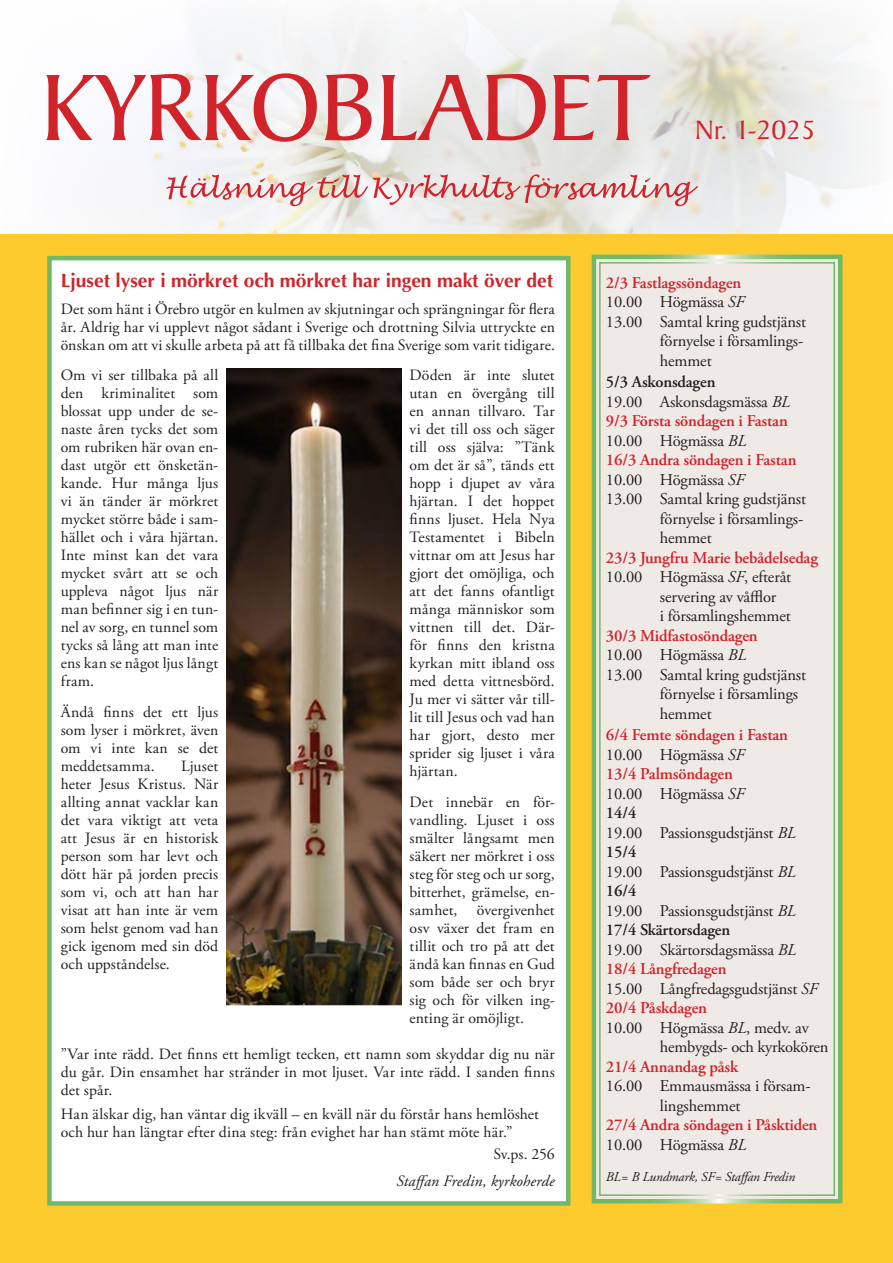
<style>
.page{position:relative;width:893px;height:1263px;background:#fff}
.page>*{position:absolute;margin:0;border:0;box-sizing:border-box;transform-origin:0 0}
.t1{font:28.5px "Baker Signet BT";color:#d1232a}
.MP_Mindre_rub{font:700 19.2px "Optima";color:#d1232a}
.Kalender{font:16.5px/19.5px "Adobe Garamond Pro";letter-spacing:-.01em;color:#231f20}
.Kalender-2{font:600 16.5px "Adobe Garamond Pro";letter-spacing:-.01em;color:#d1232a}
.Kalender-3{font:600 16.5px "Adobe Garamond Pro";letter-spacing:-.01em;color:#231f20}
.MP_mindre_bröd{font:15.75px/18px "Adobe Garamond Pro";letter-spacing:.005em;color:#231f20;text-align:justify}
.MP_mindre_bröd-2{font:italic 15.75px "Adobe Garamond Pro";letter-spacing:.01em;color:#231f20}
.Bröd_indrag{font:italic 13.5px "Adobe Garamond Pro";letter-spacing:-.01em;color:#231f20}
.s1{color:#fff}
.s2{font-style:italic}
</style>
<div class="page">
<img style="left:0;top:0;width:893px;height:235px">
<div style="left:0;top:235px;width:893px;height:1028px;background:#fecb2f"></div>
<div style="left:47px;top:255px;width:524px;height:951px;background:#fff"></div>
<div style="left:591px;top:254px;width:252px;height:950px;background:#efeae6"></div>
<div style="left:599px;top:262px;width:236px;height:934px;border:2px solid #fff"></div>
<svg style="left:46px;top:73px;width:605px;height:69px"></svg>
<svg style="left:166px;top:174px;width:532px;height:32px"></svg>
<img style="left:227px;top:368px;width:174px;height:637px">
<p class="t1" style="left:695px;top:111px;width:122px">Nr. 1-20<span class="s1">25</span></p>
<p class="MP_Mindre_rub" style="left:61px;top:269px;width:494px">Ljuset lyser i mörkret och mörkret har ingen makt över det</p>
<p class="MP_mindre_bröd" style="left:61px;top:301px;width:496px">Det som hänt i Örebro utgör en kulmen av skjutningar och sprängningar för flera år. Aldrig har vi upplevt något sådant i Sverige och drottning Silvia uttryckte en önskan om att vi skulle arbeta på att få tillbaka det fina Sverige som varit tidigare.</p>
<p class="MP_mindre_bröd" style="left:61px;top:366px;width:159px">Om vi ser tillbaka på all den kriminalitet som blossat upp under de se&shy;naste åren tycks det som om rubriken här ovan en&shy;dast utgör ett önsketän&shy;kande. Hur många ljus vi än tänder är mörkret mycket större både i sam&shy;hället och i våra hjärtan.<br>Inte minst kan det vara mycket svårt att se och uppleva något ljus när man befinner sig i en tun&shy;nel av sorg, en tunnel som tycks så lång att man inte ens kan se något ljus långt fram.</p>
<p class="MP_mindre_bröd" style="left:61px;top:704px;width:159px">Ändå finns det ett ljus som lyser i mörkret, även om vi inte kan se det meddetsamma.</p>
<p class="MP_mindre_bröd" style="left:61px;top:758px;width:159px;text-indent:120px">Ljuset heter Jesus Kristus. När allting annat vacklar kan det vara viktigt att veta att Jesus är en historisk person som har levt och dött här på jorden precis som vi, och att han har visat att han inte är vem som helst genom vad han gick igenom med sin död och uppståndelse.</p>
<p class="MP_mindre_bröd" style="left:410px;top:366px;width:147px">Döden är inte slutet utan en övergång till en annan tillvaro. Tar vi det till oss och säger till oss själva: ”Tänk om det är så”, tänds ett hopp i djupet av våra hjärtan. I det hoppet finns ljuset. Hela Nya Testamentet i Bibeln vittnar om att Jesus har gjort det omöjliga, och att det fanns ofantligt många människor som vittnen till det. Där&shy;för finns den kristna kyrkan mitt ibland oss med detta vittnesbörd.<br>Ju mer vi sätter vår til - lit till Jesus och vad han har gjort, desto mer sprider sig ljuset i våra hjärtan.</p>
<p class="MP_mindre_bröd" style="left:410px;top:794px;width:147px">Det innebär en för&shy;vandling. Ljuset i oss smälter långsamt men säkert ner mörkret i oss steg för steg och ur sorg, bitterhet, grämelse, en&shy;samhet, övergivenhet osv växer det fram en tillit och tro på att det ändå kan finnas en Gud som både ser och bryr sig och för vilken ing&shy;enting är omöjligt.</p>
<p class="MP_mindre_bröd" style="left:61px;top:1045px;width:495px">”Var inte rädd. Det finns ett hemligt tecken, ett namn som skyddar dig nu när du går. Din ensamhet har stränder in mot ljuset. Var inte rädd. I sanden finns det spår.</p>
<p class="MP_mindre_bröd" style="left:61px;top:1105px;width:480px">Han älskar dig, han väntar dig ikväll – en kväll när du förstår hans hemlöshet och hur han längtar efter dina steg: från evighet har han stämt möte här.”</p>
<p class="MP_mindre_bröd" style="left:494px;top:1145px;width:63px">Sv.ps. 256</p>
<p class="MP_mindre_bröd-2" style="left:396px;top:1171px;width:160px">Staffan Fredin, kyrkoherde</p>
<p class="Kalender-2" style="left:606px;top:273px;width:137px">2/3 Fastlagssöndagen</p>
<p class="Kalender" style="left:606px;top:293px;width:140px">10.00 Högmässa <span class="s2">SF</span></p>
<p class="Kalender" style="left:660px;top:312px;width:148px;text-indent:-54px">13.00 Samtal kring gudstjänst förnyelse i församlings&shy;hemmet</p>
<p class="Kalender-3" style="left:606px;top:372px;width:111px">5/3 Askonsdagen</p>
<p class="Kalender" style="left:606px;top:392px;width:186px">19.00 Askonsdagsmässa <span class="s2">BL</span></p>
<p class="Kalender-2" style="left:606px;top:411px;width:183px">9/3 Första söndagen i Fastan</p>
<p class="Kalender" style="left:606px;top:431px;width:142px">10.00 Högmässa <span class="s2">BL</span></p>
<p class="Kalender-2" style="left:606px;top:450px;width:192px">16/3 Andra söndagen i Fastan</p>
<p class="Kalender" style="left:606px;top:470px;width:140px">10.00 Högmässa <span class="s2">SF</span></p>
<p class="Kalender" style="left:660px;top:490px;width:148px;text-indent:-54px">13.00 Samtal kring gudstjänst förnyelse i församlings&shy;hemmet</p>
<p class="Kalender-2" style="left:606px;top:548px;width:214px">23/3 Jungfru Marie bebådelsedag</p>
<p class="Kalender" style="left:660px;top:568px;width:133px;text-indent:-54px">10.00 Högmässa <span class="s2">SF</span>, efteråt servering av våfflor</p>
<p class="Kalender" style="left:660px;top:607px;width:132px">i församlingshemmet</p>
<p class="Kalender-2" style="left:606px;top:626px;width:153px">30/3 Midfastosöndagen</p>
<p class="Kalender" style="left:606px;top:646px;width:142px">10.00 Högmässa <span class="s2">BL</span></p>
<p class="Kalender" style="left:660px;top:665px;width:148px;text-indent:-54px">13.00 Samtal kring gudstjänst förnyelse i församlings hemmet</p>
<p class="Kalender-2" style="left:606px;top:726px;width:184px">6/4 Femte söndagen i Fastan</p>
<p class="Kalender" style="left:606px;top:745px;width:140px">10.00 Högmässa <span class="s2">SF</span></p>
<p class="Kalender-2" style="left:606px;top:765px;width:128px">13/4 Palmsöndagen</p>
<p class="Kalender" style="left:606px;top:784px;width:140px">10.00 Högmässa <span class="s2">SF</span></p>
<p class="Kalender-3" style="left:606px;top:804px;width:32px">14/4</p>
<p class="Kalender" style="left:606px;top:823px;width:191px">19.00 Passionsgudstjänst <span class="s2">BL</span></p>
<p class="Kalender-3" style="left:606px;top:843px;width:32px">15/4</p>
<p class="Kalender" style="left:606px;top:862px;width:191px">19.00 Passionsgudstjänst <span class="s2">BL</span></p>
<p class="Kalender-3" style="left:606px;top:882px;width:32px">16/4</p>
<p class="Kalender" style="left:606px;top:901px;width:191px">19.00 Passionsgudstjänst <span class="s2">BL</span></p>
<p class="Kalender-3" style="left:606px;top:921px;width:126px">17/4 Skärtorsdagen</p>
<p class="Kalender" style="left:606px;top:940px;width:192px">19.00 Skärtorsdagsmässa <span class="s2">BL</span></p>
<p class="Kalender-2" style="left:606px;top:960px;width:122px">18/4 Långfredagen</p>
<p class="Kalender" style="left:606px;top:979px;width:213px">15.00 Långfredagsgudstjänst <span class="s2">SF</span></p>
<p class="Kalender-2" style="left:606px;top:999px;width:103px">20/4 Påskdagen</p>
<p class="Kalender" style="left:660px;top:1018px;width:170px;text-indent:-54px">10.00 Högmässa <span class="s2">BL</span>, medv. av hembygds- och kyrkokören</p>
<p class="Kalender-2" style="left:606px;top:1057px;width:134px">21/4 Annandag påsk</p>
<p class="Kalender" style="left:660px;top:1077px;width:152px;text-indent:-54px">16.00 Emmausmässa i försam&shy;lingshemmet</p>
<p class="Kalender-2" style="left:606px;top:1116px;width:213px">27/4 Andra söndagen i Påsktiden</p>
<p class="Kalender" style="left:606px;top:1135px;width:142px">10.00 Högmässa <span class="s2">BL</span></p>
<p class="Bröd_indrag" style="left:606px;top:1169px;width:191px">BL= B Lundmark, SF= Staffan Fredin</p>
</div>
